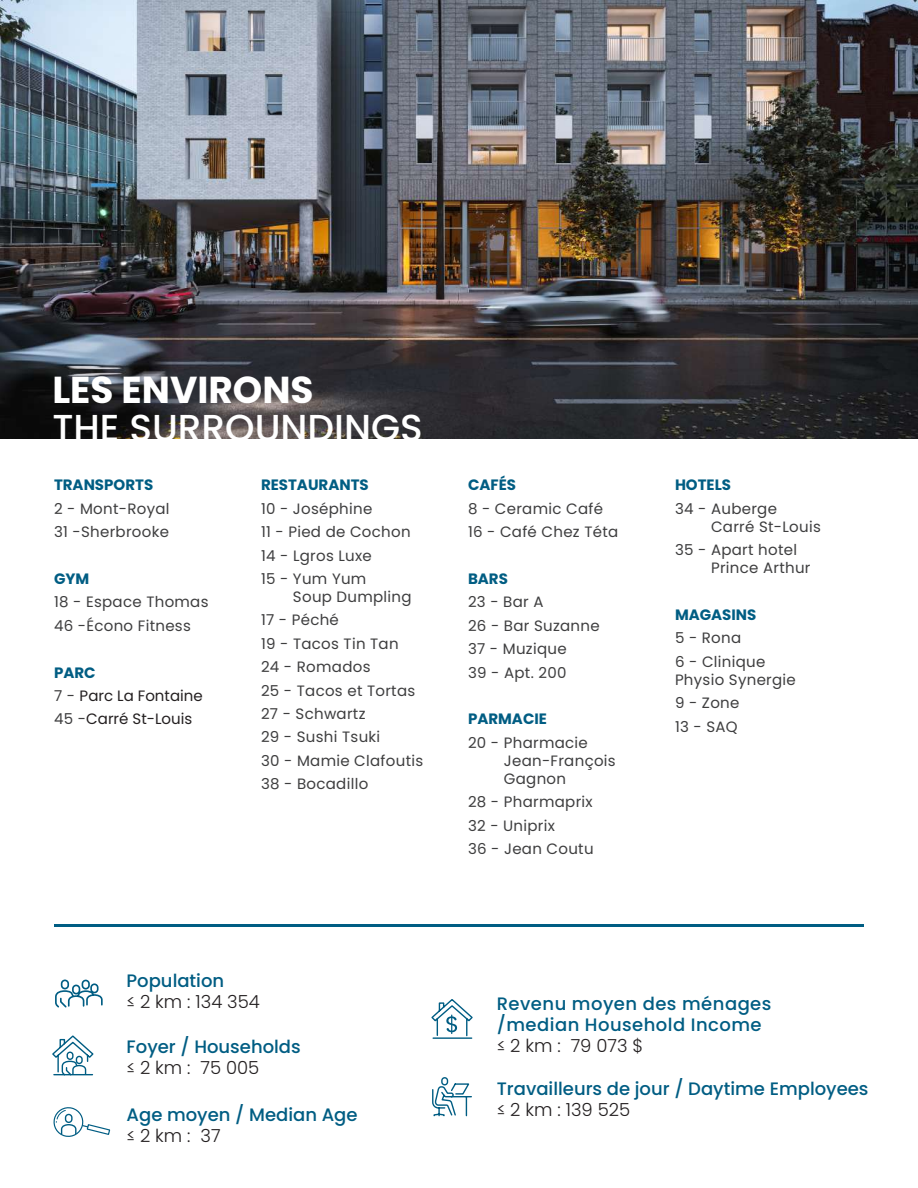
<style>
.page{position:relative;width:918px;height:1188px;background:#fff}
.page>*{position:absolute;margin:0;border:0;box-sizing:border-box;transform-origin:0 0}
.t1{font:500 37.5px "Poppins";color:#fff}
.t2{font:700 37.5px "Poppins";color:#fff}
.t3{font:500 18px "Poppins";color:#005d83}
.t4{font:300 18px "Poppins";color:#231f20}
.t5{font:500 18px/21px "Poppins";letter-spacing:.025em;color:#005d83}
.t6{font:15px/23.4px "Poppins";letter-spacing:.02em;color:#3e3e3f}
.t7{font:700 15px "Poppins";color:#005d83}
.t8{font:15px/23.4px "Poppins";color:#231f20}
.s1{font-weight:700;color:#005d83}
.s2{color:#3e3e3f}
</style>
<div class="page">
<hr style="left:54px;top:924px;width:810px;height:3px;background:#005d83">
<svg style="left:52px;top:1035px;width:42px;height:41px"></svg>
<svg style="left:55px;top:979px;width:48px;height:29px"></svg>
<svg style="left:53px;top:1107px;width:58px;height:30px"></svg>
<svg style="left:432px;top:1077px;width:40px;height:40px"></svg>
<svg style="left:431px;top:999px;width:42px;height:40px"></svg>
<img style="left:0;top:0;width:918px;height:438px">
<h1 class="t2" style="left:52px;top:368px;width:263px">LES ENVIRONS</h1>
<h1 class="t1" style="left:52px;top:406px;width:372px">THE SURROUNDINGS</h1>
<p class="t7" style="left:54px;top:476px;width:101px">TRANSPORTS</p>
<p class="t6" style="left:54px;top:497px;width:117px">2 - Mont-Royal<br>31 -Sherbrooke</p>
<p class="t7" style="left:54px;top:570px;width:37px">GYM</p>
<p class="t6" style="left:54px;top:591px;width:156px">18 - Espace Thomas<br>46 -Écono Fitness</p>
<p class="t8" style="left:54px;top:661px;width:150px"><span class="s1">PARC<br></span><span class="s2">7 -</span> Parc La Fontaine<br><span class="s2">45 -</span>Carré St-Louis</p>
<p class="t7" style="left:261px;top:476px;width:109px">RESTAURANTS</p>
<p class="t6" style="left:261px;top:497px;width:151px">10 - Joséphine<br>11 - Pied de Cochon<br>14 - Lgros Luxe<br>15 - Yum Yum</p>
<p class="t6" style="left:261px;top:585px;width:164px;text-indent:32px">Soup Dumpling<br>17 - Péché<br>19 - Tacos Tin Tan<br>24 - Romados<br>25 - Tacos et Tortas<br>27 - Schwartz<br>29 - Sushi Tsuki<br>30 - Mamie Clafoutis<br>38 - Bocadillo</p>
<p class="t7" style="left:468px;top:476px;width:50px">CAFÉS</p>
<p class="t6" style="left:468px;top:497px;width:152px">8 - Ceramic Café<br>16 - Café Chez Téta</p>
<p class="t7" style="left:468px;top:570px;width:41px">BARS</p>
<p class="t6" style="left:468px;top:591px;width:133px">23 - Bar A<br>26 - Bar Suzanne<br>37 - Muzique<br>39 - Apt. 200</p>
<p class="t7" style="left:468px;top:710px;width:80px">PARMACIE</p>
<p class="t6" style="left:504px;top:734px;width:113px;line-height:18px;text-indent:-36px">20 - Pharmacie<br>Jean-François<br>Gagnon</p>
<p class="t6" style="left:468px;top:790px;width:127px">28 - Pharmaprix<br>32 - Uniprix<br>36 - Jean Coutu</p>
<p class="t7" style="left:675px;top:476px;width:58px">HOTELS</p>
<p class="t6" style="left:711px;top:500px;width:111px;line-height:18px;text-indent:-36px">34 - Auberge<br>Carré St-Louis</p>
<p class="t6" style="left:711px;top:541px;width:101px;line-height:18px;text-indent:-36px">35 - Apart hotel<br>Prince Arthur</p>
<p class="t7" style="left:675px;top:606px;width:83px">MAGASINS</p>
<p class="t6" style="left:675px;top:627px;width:92px">5 - Rona<br>6 - Clinique</p>
<p class="t6" style="left:675px;top:668px;width:122px">Physio Synergie<br>9 - Zone<br>13 - SAQ</p>
<p class="t3" style="left:127px;top:971px;width:99px">Population</p>
<p class="t4" style="left:127px;top:992px;width:135px">≤ 2 km : 134 354</p>
<p class="t3" style="left:127px;top:1036px;width:176px">Foyer / Households</p>
<p class="t4" style="left:127px;top:1057px;width:134px">≤ 2 km : 75 005</p>
<p class="t3" style="left:127px;top:1105px;width:232px">Age moyen / Median Age</p>
<p class="t4" style="left:127px;top:1126px;width:96px">≤ 2 km : 37</p>
<p class="t5" style="left:497px;top:994px;width:276px">Revenu moyen des ménages /median Household Income</p>
<p class="t4" style="left:497px;top:1036px;width:148px">≤ 2 km : 79 073 $</p>
<p class="t3" style="left:497px;top:1078px;width:373px">Travailleurs de jour / Daytime Employees</p>
<p class="t4" style="left:497px;top:1099px;width:135px">≤ 2 km : 139 525</p>
</div>
